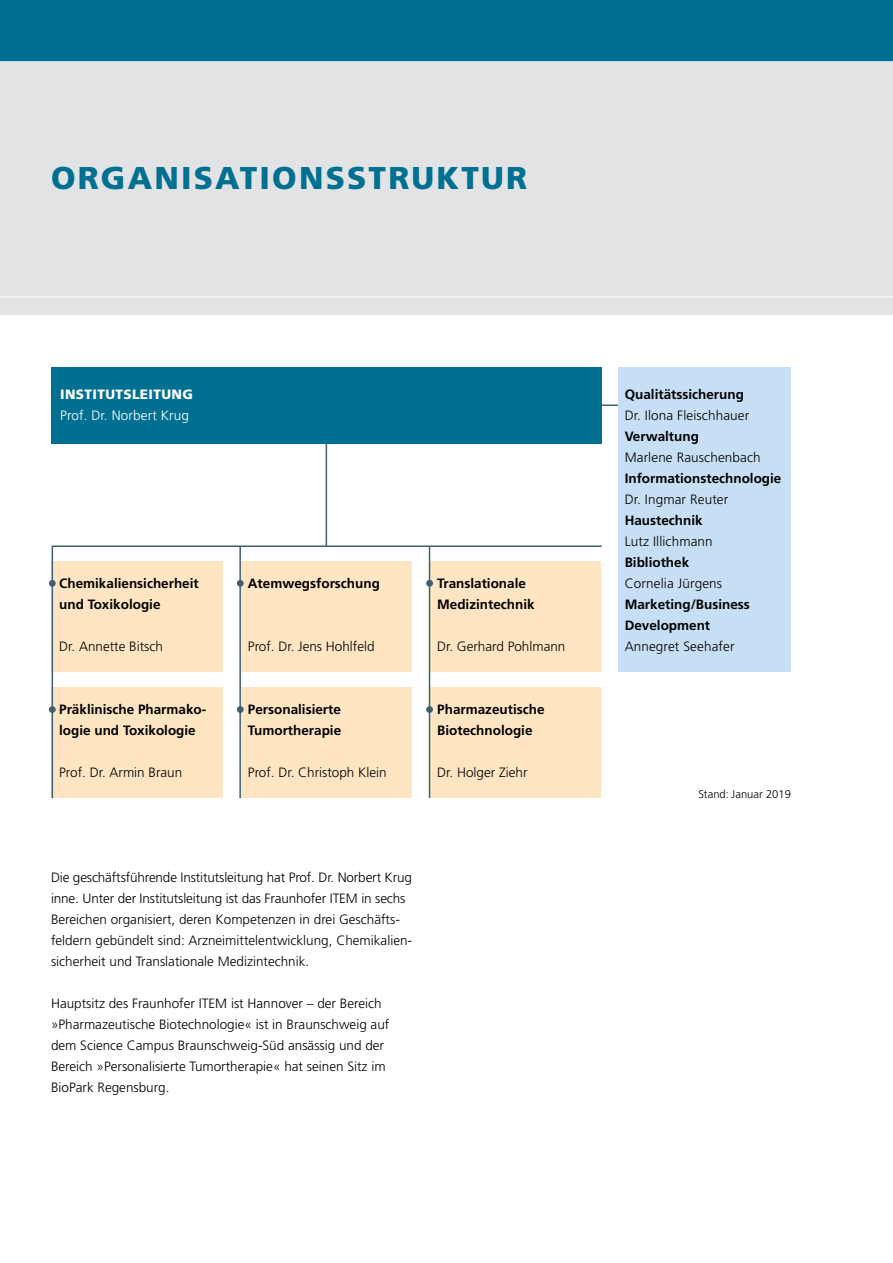
<style>
.page{position:relative;width:893px;height:1263px;background:#fff}
.page>*{position:absolute;margin:0;border:0;box-sizing:border-box;transform-origin:0 0}
.t1{font:900 31.5px "Frutiger LT";letter-spacing:.07em;color:#007092}
.t2{font:300 13.5px/21px "Frutiger LT";color:#000}
.t3{font:700 13.5px/21px "Frutiger LT";color:#000}
.t4{font:300 13.5px "Frutiger LT";letter-spacing:.01em;color:#fff}
.t5{font:900 13.5px "Frutiger LT";letter-spacing:.03em;color:#fff}
.t6{font:300 11.25px "Frutiger LT";color:#000}
</style>
<div class="page">
<div style="left:0;top:0;width:893px;height:315px;background:#e2e3e4"></div>
<div style="left:0;top:0;width:893px;height:62px;background:#007092"></div>
<hr style="left:326px;top:389px;width:1px;height:157px;background:#41606f">
<svg style="left:602px;top:390px;width:17px;height:17px"></svg>
<svg style="left:51px;top:545px;width:551px;height:254px"></svg>
<div style="left:51px;top:368px;width:551px;height:76px;background:#007092"></div>
<div style="left:619px;top:368px;width:172px;height:304px;background:#c7dff4"></div>
<hr style="left:239px;top:546px;width:2px;height:252px;background:#41606f">
<hr style="left:429px;top:546px;width:1px;height:252px;background:#41606f">
<div style="left:49px;top:580px;width:7px;height:7px;background:#41606f;border-radius:50%"></div>
<div style="left:237px;top:580px;width:7px;height:7px;background:#41606f;border-radius:50%"></div>
<div style="left:426px;top:580px;width:7px;height:7px;background:#41606f;border-radius:50%"></div>
<div style="left:49px;top:706px;width:7px;height:7px;background:#41606f;border-radius:50%"></div>
<div style="left:237px;top:706px;width:7px;height:7px;background:#41606f;border-radius:50%"></div>
<div style="left:426px;top:706px;width:7px;height:7px;background:#41606f;border-radius:50%"></div>
<hr style="left:0;top:61px;width:893px;height:1px;background:#fff">
<hr style="left:0;top:297px;width:893px;height:1px;background:#fff">
<h1 class="t1" style="left:51px;top:159px;width:478px">ORGANISATIONSSTRUKTUR</h1>
<p class="t5" style="left:60px;top:386px;width:134px">INSTITUTSLEITUNG</p>
<p class="t4" style="left:60px;top:408px;width:130px">Prof. Dr. Norbert Krug</p>
<p class="t3" style="left:59px;top:573px;width:141px">Chemikaliensicherheit und Toxikologie</p>
<p class="t2" style="left:59px;top:636px;width:105px">Dr. Annette Bitsch</p>
<p class="t3" style="left:59px;top:699px;width:148px">Präklinische Pharmako&shy;logie und Toxikologie</p>
<p class="t2" style="left:59px;top:762px;width:125px">Prof. Dr. Armin Braun</p>
<p class="t3" style="left:248px;top:573px;width:133px">Atemwegsforschung</p>
<p class="t2" style="left:248px;top:636px;width:128px">Prof. Dr. Jens Hohlfeld</p>
<p class="t3" style="left:248px;top:699px;width:95px">Personalisierte<br>Tumortherapie</p>
<p class="t2" style="left:248px;top:762px;width:140px">Prof. Dr. Christoph Klein</p>
<p class="t3" style="left:437px;top:573px;width:99px">Translationale<br>Medizintechnik</p>
<p class="t2" style="left:437px;top:636px;width:130px">Dr. Gerhard Pohlmann</p>
<p class="t3" style="left:437px;top:699px;width:109px">Pharmazeutische<br>Biotechnologie</p>
<p class="t2" style="left:437px;top:762px;width:92px">Dr. Holger Ziehr</p>
<p class="t2" style="left:51px;top:867px;width:363px">Die geschäftsführende Institutsleitung hat Prof. Dr. Norbert Krug inne. Unter der Institutsleitung ist das Fraunhofer ITEM in sechs Bereichen organisiert, deren Kompetenzen in drei Geschäfts&shy;feldern gebündelt sind: Arzneimittelentwicklung, Chemikalien&shy;sicherheit und Translationale Medizintechnik.</p>
<p class="t2" style="left:51px;top:993px;width:340px">Hauptsitz des Fraunhofer ITEM ist Hannover – der Bereich »Pharmazeutische Biotechnologie« ist in Braunschweig auf dem Science Campus Braunschweig-Süd ansässig und der Bereich »Personalisierte Tumortherapie« hat seinen Sitz im BioPark Regensburg.</p>
<p class="t3" style="left:625px;top:384px;width:121px">Qualitätssicherung</p>
<p class="t2" style="left:625px;top:405px;width:126px">Dr. Ilona Fleischhauer</p>
<p class="t3" style="left:625px;top:426px;width:76px">Verwaltung</p>
<p class="t2" style="left:625px;top:447px;width:138px">Marlene Rauschenbach</p>
<p class="t3" style="left:625px;top:468px;width:158px">Informationstechnologie</p>
<p class="t2" style="left:625px;top:489px;width:105px">Dr. Ingmar Reuter</p>
<p class="t3" style="left:625px;top:510px;width:80px">Haustechnik</p>
<p class="t2" style="left:625px;top:531px;width:90px">Lutz Illichmann</p>
<p class="t3" style="left:625px;top:552px;width:66px">Bibliothek</p>
<p class="t2" style="left:625px;top:573px;width:99px">Cornelia Jürgens</p>
<p class="t3" style="left:625px;top:594px;width:127px">Marketing/Business<br>Development</p>
<p class="t2" style="left:625px;top:636px;width:111px">Annegret Seehafer</p>
<p class="t6" style="left:698px;top:788px;width:94px">Stand: Januar 2019</p>
</div>
